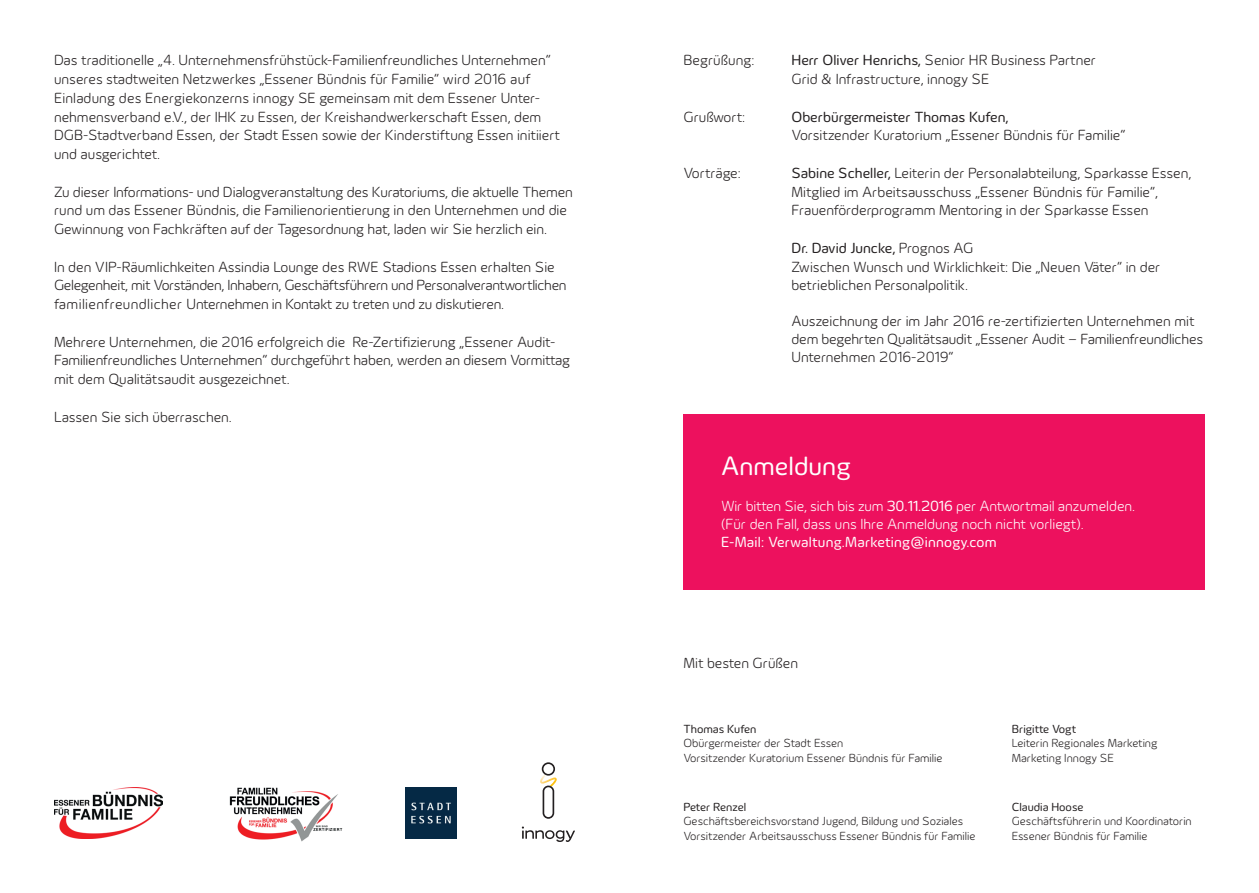
<style>
.page{position:relative;width:1259px;height:893px;background:#fff}
.page>*{position:absolute;margin:0;border:0;box-sizing:border-box;transform-origin:0 0}
.t1{font:27px "Innogy";color:#fff}
.t2{font:300 15px/18.8px "Innogy";color:#231f20}
.t3{font:300 15px/18.8px "Innogy";letter-spacing:-.02em;color:#231f20}
.t4{font:300 15px/18px "Innogy";color:#fff}
.t5{font:15px "Innogy";letter-spacing:.015em;color:#fff}
.t6{font:15px "Innogy";color:#231f20}
.t7{font:300 12px/14.4px "Innogy";color:#231f20}
.t8{font:12px "Innogy";color:#231f20}
.t9{font:12px "Innogy";letter-spacing:-.02em;color:#231f20}
.s1{font-weight:400}
</style>
<div class="page">
<svg style="left:522px;top:826px;width:53px;height:16px"></svg>
<img style="left:540px;top:776px;width:17px;height:10px">
<svg style="left:542px;top:786px;width:12px;height:33px"></svg>
<svg style="left:542px;top:762px;width:13px;height:14px"></svg>
<div style="left:683px;top:415px;width:522px;height:175px;background:#ed115e"></div>
<img style="left:229px;top:787px;width:114px;height:55px">
<img style="left:54px;top:788px;width:109px;height:51px">
<img style="left:405px;top:788px;width:51px;height:51px">
<p class="t2" style="left:54px;top:52px;width:507px">Das traditionelle „4. Unternehmensfrühstück-Familienfreundliches Unternehmen“ unseres stadtweiten Netzwerkes „Essener Bündnis für Familie“ wird 2016 auf Einladung des Energiekonzerns innogy SE gemeinsam mit dem Essener Unter&shy;nehmensverband e.V., der IHK zu Essen, der Kreishandwerkerschaft Essen, dem DGB-Stadtverband Essen, der Stadt Essen sowie der Kinderstiftung Essen initiiert und ausgerichtet.</p>
<p class="t2" style="left:54px;top:183px;width:520px">Zu dieser Informations- und Dialogveranstaltung des Kuratoriums, die aktuelle Themen rund um das Essener Bündnis, die Familienorientierung in den Unternehmen und die<br>Gewinnung von Fachkräften auf der Tagesordnung hat, laden wir Sie herzlich ein.</p>
<p class="t3" style="left:54px;top:258px;width:514px">In den VIP-Räumlichkeiten Assindia Lounge des RWE Stadions Essen erhalten Sie<br>Gelegenheit, mit Vorständen, Inhabern, Geschäftsführern und Personalverantwortlichen familienfreundlicher Unternehmen in Kontakt zu treten und zu diskutieren.</p>
<p class="t2" style="left:54px;top:333px;width:517px">Mehrere Unternehmen, die 2016 erfolgreich die Re-Zertifizierung „Essener Audit-<br>Familienfreundliches Unternehmen“ durchgeführt haben, werden an diesem Vormittag mit dem Qualitätsaudit ausgezeichnet.</p>
<p class="t2" style="left:54px;top:408px;width:179px">Lassen Sie sich überraschen.</p>
<p class="t2" style="left:683px;top:52px;width:72px">Begrüßung:</p>
<p class="t2" style="left:791px;top:52px;width:306px"><span class="s1">Herr Oliver Henrichs,</span> Senior HR Business Partner<br>Grid &amp; Infrastructure, innogy SE</p>
<p class="t2" style="left:683px;top:108px;width:63px">Grußwort:</p>
<p class="t6" style="left:791px;top:108px;width:219px">Oberbürgermeister Thomas Kufen,</p>
<p class="t2" style="left:791px;top:127px;width:335px">Vorsitzender Kuratorium „Essener Bündnis für Familie“</p>
<p class="t2" style="left:683px;top:164px;width:59px">Vorträge:</p>
<p class="t2" style="left:791px;top:164px;width:401px"><span class="s1">Sabine Scheller,</span> Leiterin der Personalabteilung, Sparkasse Essen,<br>Mitglied im Arbeitsausschuss „Essener Bündnis für Familie“,<br>Frauenförderprogramm Mentoring in der Sparkasse Essen</p>
<p class="t2" style="left:791px;top:239px;width:370px"><span class="s1">Dr. David Juncke,</span> Prognos AG<br>Zwischen Wunsch und Wirklichkeit: Die „Neuen Väter“ in der betrieblichen Personalpolitik.</p>
<p class="t2" style="left:791px;top:313px;width:413px;line-height:18px">Auszeichnung der im Jahr 2016 re-zertifizierten Unternehmen mit dem begehrten Qualitätsaudit „Essener Audit – Familienfreundliches<br>Unternehmen 2016-2019“</p>
<h1 class="t1" style="left:721px;top:451px;width:131px">Anmeldung</h1>
<p class="t4" style="left:721px;top:498px;width:415px">Wir bitten Sie, sich bis zum <span class="s1">30.11.2016</span> per Antwortmail anzumelden. (Für den Fall, dass uns Ihre Anmeldung noch nicht vorliegt).</p>
<p class="t5" style="left:721px;top:534px;width:277px">E-Mail: Verwaltung.Marketing@innogy.com</p>
<p class="t2" style="left:683px;top:655px;width:116px">Mit besten Grüßen</p>
<p class="t8" style="left:683px;top:722px;width:74px">Thomas Kufen</p>
<p class="t7" style="left:683px;top:736px;width:260px">Obürgermeister der Stadt Essen<br>Vorsitzender Kuratorium Essener Bündnis für Familie</p>
<p class="t9" style="left:683px;top:800px;width:64px">Peter Renzel</p>
<p class="t7" style="left:683px;top:814px;width:293px">Geschäftsbereichsvorstand Jugend, Bildung und Soziales<br>Vorsitzender Arbeitsausschuss Essener Bündnis für Familie</p>
<p class="t8" style="left:1011px;top:722px;width:66px">Brigitte Vogt</p>
<p class="t7" style="left:1011px;top:736px;width:147px">Leiterin Regionales Marketing<br>Marketing Innogy SE</p>
<p class="t8" style="left:1011px;top:800px;width:73px">Claudia Hoose</p>
<p class="t7" style="left:1011px;top:814px;width:181px">Geschäftsführerin und Koordinatorin<br>Essener Bündnis für Familie</p>
</div>
